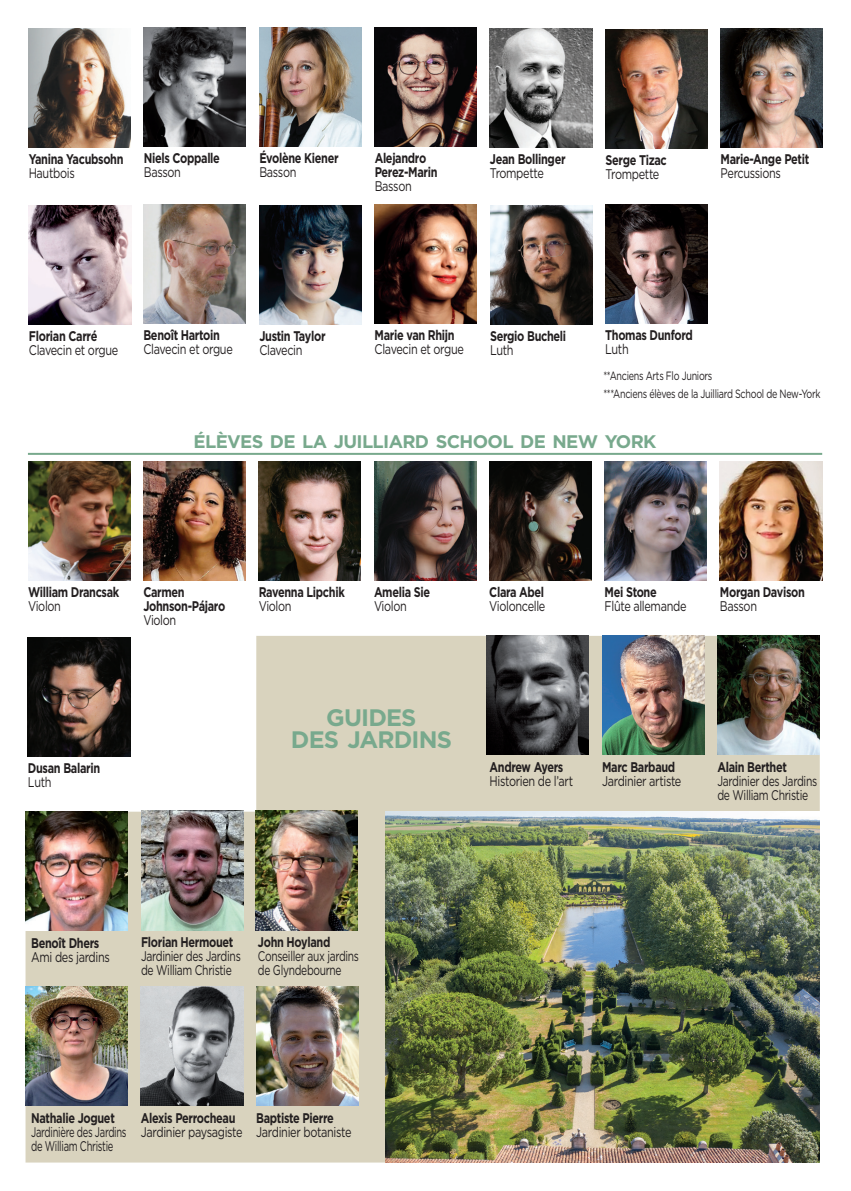
<style>
.page{position:relative;width:851px;height:1191px;background:#fff}
.page>*{position:absolute;margin:0;border:0;box-sizing:border-box;transform-origin:0 0}
.t1{font:700 23.8px "Gotham";letter-spacing:-.035em;color:#78a98d}
.t2{font:700 18.2px "Gotham";letter-spacing:-.035em;color:#78a98d}
.t3{font:700 14px "Gotham";letter-spacing:-.03em;color:#231f20;scale:.78 1}
.t4{font:14px "Gotham";letter-spacing:-.03em;color:#231f20;scale:.78 1}
.t5{font:14px/14px "Gotham";letter-spacing:-.03em;color:#231f20;scale:.74 1}
.t6{font:14px/14px "Gotham";letter-spacing:-.03em;color:#231f20;scale:.67 1}
.t7{font:14px/14px "Gotham";letter-spacing:-.03em;color:#231f20;scale:.73 1}
.t8{font:12px "Gotham";letter-spacing:-.03em;color:#231f20;scale:.75 1}
</style>
<div class="page">
<svg style="left:26px;top:636px;width:793px;height:526px;fill:#d9d3be"></svg>
<img style="left:486px;top:636px;width:103px;height:119px">
<img style="left:256px;top:986px;width:102px;height:119px">
<img style="left:717px;top:636px;width:102px;height:119px">
<img style="left:29px;top:28px;width:102px;height:119px">
<img style="left:490px;top:28px;width:102px;height:119px">
<img style="left:374px;top:204px;width:102px;height:119px">
<img style="left:602px;top:636px;width:102px;height:119px">
<img style="left:29px;top:205px;width:102px;height:119px">
<img style="left:720px;top:28px;width:102px;height:119px">
<img style="left:26px;top:811px;width:101px;height:119px">
<img style="left:259px;top:461px;width:102px;height:119px">
<img style="left:605px;top:29px;width:102px;height:119px">
<img style="left:605px;top:204px;width:102px;height:119px">
<img style="left:374px;top:461px;width:102px;height:119px">
<img style="left:144px;top:27px;width:102px;height:120px">
<img style="left:255px;top:811px;width:102px;height:119px">
<img style="left:604px;top:461px;width:102px;height:119px">
<img style="left:374px;top:27px;width:102px;height:120px">
<img style="left:141px;top:811px;width:102px;height:119px">
<img style="left:489px;top:461px;width:102px;height:119px">
<img style="left:259px;top:27px;width:102px;height:120px">
<img style="left:26px;top:986px;width:102px;height:119px">
<img style="left:259px;top:205px;width:102px;height:119px">
<img style="left:719px;top:461px;width:102px;height:119px">
<img style="left:28px;top:462px;width:102px;height:118px">
<img style="left:141px;top:986px;width:102px;height:119px">
<img style="left:28px;top:637px;width:102px;height:119px">
<img style="left:143px;top:461px;width:102px;height:119px">
<hr style="left:28px;top:453px;width:794px;height:2px;background:#78a98d">
<img style="left:386px;top:811px;width:433px;height:351px">
<img style="left:490px;top:205px;width:102px;height:119px">
<img style="left:143px;top:204px;width:102px;height:119px">
<p class="t3" style="left:29px;top:150px;width:123px">Yanina Yacubsohn</p>
<p class="t4" style="left:29px;top:164px;width:61px">Hautbois</p>
<p class="t3" style="left:144px;top:149px;width:99px">Niels Coppalle</p>
<p class="t4" style="left:144px;top:163px;width:49px">Basson</p>
<p class="t3" style="left:259px;top:149px;width:103px">Évolène Kiener</p>
<p class="t4" style="left:259px;top:163px;width:49px">Basson</p>
<p class="t3" style="left:374px;top:149px;width:68px">Alejandro</p>
<p class="t3" style="left:374px;top:163px;width:82px">Perez-Marin</p>
<p class="t4" style="left:374px;top:177px;width:49px">Basson</p>
<p class="t3" style="left:490px;top:150px;width:98px">Jean Bollinger</p>
<p class="t4" style="left:490px;top:164px;width:71px">Trompette</p>
<p class="t3" style="left:605px;top:151px;width:80px">Serge Tizac</p>
<p class="t4" style="left:605px;top:165px;width:71px">Trompette</p>
<p class="t3" style="left:720px;top:150px;width:115px">Marie-Ange Petit</p>
<p class="t4" style="left:720px;top:164px;width:79px">Percussions</p>
<p class="t3" style="left:29px;top:327px;width:89px">Florian Carré</p>
<p class="t4" style="left:29px;top:341px;width:116px">Clavecin et orgue</p>
<p class="t3" style="left:143px;top:326px;width:100px">Benoît Hartoin</p>
<p class="t4" style="left:143px;top:340px;width:116px">Clavecin et orgue</p>
<p class="t3" style="left:259px;top:327px;width:86px">Justin Taylor</p>
<p class="t4" style="left:259px;top:341px;width:57px">Clavecin</p>
<p class="t3" style="left:374px;top:326px;width:104px">Marie van Rhijn</p>
<p class="t4" style="left:374px;top:340px;width:116px">Clavecin et orgue</p>
<p class="t3" style="left:490px;top:327px;width:99px">Sergio Bucheli</p>
<p class="t4" style="left:490px;top:341px;width:32px">Luth</p>
<p class="t3" style="left:605px;top:326px;width:114px">Thomas Dunford</p>
<p class="t4" style="left:605px;top:340px;width:32px">Luth</p>
<p class="t8" style="left:603px;top:368px;width:147px">**Anciens Arts Flo Juniors</p>
<p class="t8" style="left:603px;top:386px;width:291px">***Anciens élèves de la Juilliard School de New-York</p>
<p class="t2" style="left:193px;top:430px;width:464px">ÉLÈVES DE LA JUILLIARD SCHOOL DE NEW YORK</p>
<p class="t3" style="left:28px;top:583px;width:118px">William Drancsak</p>
<p class="t4" style="left:28px;top:597px;width:44px">Violon</p>
<p class="t3" style="left:143px;top:583px;width:54px">Carmen</p>
<p class="t3" style="left:143px;top:597px;width:106px">Johnson-Pájaro</p>
<p class="t4" style="left:143px;top:611px;width:44px">Violon</p>
<p class="t3" style="left:28px;top:759px;width:94px">Dusan Balarin</p>
<p class="t4" style="left:28px;top:773px;width:32px">Luth</p>
<p class="t3" style="left:259px;top:583px;width:112px">Ravenna Lipchik</p>
<p class="t4" style="left:259px;top:597px;width:44px">Violon</p>
<p class="t3" style="left:374px;top:583px;width:73px">Amelia Sie</p>
<p class="t4" style="left:374px;top:597px;width:44px">Violon</p>
<p class="t1" style="left:326px;top:702px;width:92px">GUIDES</p>
<p class="t1" style="left:291px;top:724px;width:162px">DES JARDINS</p>
<p class="t3" style="left:489px;top:583px;width:72px">Clara Abel</p>
<p class="t4" style="left:489px;top:597px;width:73px">Violoncelle</p>
<p class="t3" style="left:604px;top:583px;width:68px">Mei Stone</p>
<p class="t4" style="left:604px;top:597px;width:106px">Flûte allemande</p>
<p class="t3" style="left:719px;top:583px;width:110px">Morgan Davison</p>
<p class="t4" style="left:719px;top:597px;width:49px">Basson</p>
<p class="t3" style="left:489px;top:757px;width:96px">Andrew Ayers</p>
<p class="t4" style="left:489px;top:772px;width:109px">Historien de l’art</p>
<p class="t3" style="left:602px;top:757px;width:95px">Marc Barbaud</p>
<p class="t4" style="left:602px;top:772px;width:103px">Jardinier artiste</p>
<p class="t3" style="left:717px;top:757px;width:91px">Alain Berthet</p>
<p class="t5" style="left:717px;top:773px;width:136px">Jardinier des Jardins de William Christie</p>
<p class="t3" style="left:31px;top:933px;width:89px">Benoît Dhers</p>
<p class="t4" style="left:31px;top:947px;width:102px">Ami des jardins</p>
<p class="t3" style="left:141px;top:932px;width:120px">Florian Hermouet</p>
<p class="t5" style="left:141px;top:948px;width:136px">Jardinier des Jardins de William Christie</p>
<p class="t3" style="left:258px;top:932px;width:94px">John Hoyland</p>
<p class="t7" style="left:258px;top:948px;width:140px">Conseiller aux jardins de Glyndebourne</p>
<p class="t3" style="left:31px;top:1108px;width:109px">Nathalie Joguet</p>
<p class="t6" style="left:31px;top:1124px;width:144px">Jardinière des Jardins de William Christie</p>
<p class="t3" style="left:141px;top:1108px;width:123px">Alexis Perrocheau</p>
<p class="t4" style="left:141px;top:1122px;width:132px">Jardinier paysagiste</p>
<p class="t3" style="left:256px;top:1108px;width:101px">Baptiste Pierre</p>
<p class="t4" style="left:256px;top:1122px;width:124px">Jardinier botaniste</p>
</div>
